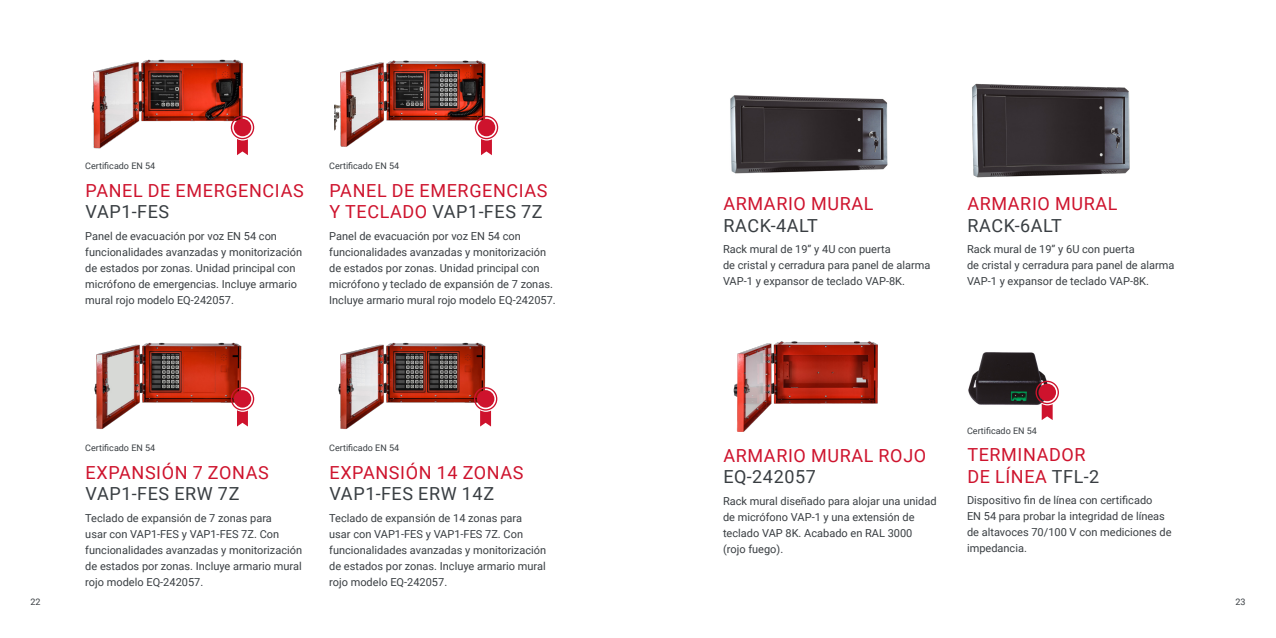
<style>
.page{position:relative;width:1276px;height:638px;background:#fff}
.page>*{position:absolute;margin:0;border:0;box-sizing:border-box;transform-origin:0 0}
.t1{font:18px/21.6px "Roboto";letter-spacing:.035em;color:#ce132d}
.t2{font:18px "Roboto";letter-spacing:.035em;color:#393e42}
.t3{font:11px/16px "Roboto";color:#393e42}
.t4{font:9px "Roboto";color:#393e42}
.s1{color:#393e42}
</style>
<div class="page">
<img style="left:730px;top:95px;width:158px;height:79px">
<img style="left:972px;top:83px;width:158px;height:95px">
<img style="left:733px;top:341px;width:144px;height:90px">
<img style="left:91px;top:59px;width:153px;height:89px">
<img style="left:94px;top:342px;width:148px;height:87px">
<img style="left:335px;top:60px;width:152px;height:87px">
<img style="left:338px;top:342px;width:148px;height:87px">
<img style="left:968px;top:352px;width:81px;height:53px">
<svg style="left:1035px;top:381px;width:24px;height:39px"></svg>
<div style="left:1038px;top:384px;width:18px;height:17px;background:#ce132d;border-radius:50%"></div>
<svg style="left:231px;top:116px;width:23px;height:39px"></svg>
<div style="left:234px;top:119px;width:17px;height:17px;background:#ce132d;border-radius:50%"></div>
<svg style="left:231px;top:387px;width:23px;height:39px"></svg>
<div style="left:234px;top:390px;width:17px;height:18px;background:#ce132d;border-radius:50%"></div>
<svg style="left:474px;top:387px;width:23px;height:39px"></svg>
<div style="left:477px;top:390px;width:17px;height:18px;background:#ce132d;border-radius:50%"></div>
<svg style="left:475px;top:116px;width:23px;height:39px"></svg>
<div style="left:478px;top:119px;width:17px;height:17px;background:#ce132d;border-radius:50%"></div>
<p class="t4" style="left:85px;top:160px;width:71px">Certificado EN 54</p>
<h1 class="t1" style="left:86px;top:179px;width:220px">PANEL DE EMERGENCIAS</h1>
<h1 class="t2" style="left:86px;top:199px;width:85px">VAP1-FES</h1>
<p class="t3" style="left:85px;top:228px;width:218px">Panel de evacuación por voz EN 54 con funcionalidades avanzadas y monitorización de estados por zonas. Unidad principal con micrófono de emergencias. Incluye armario mural rojo modelo EQ-242057.</p>
<p class="t4" style="left:329px;top:160px;width:71px">Certificado EN 54</p>
<h1 class="t1" style="left:329px;top:179px;width:220px">PANEL DE EMERGENCIAS<br>Y TECLADO <span class="s1">VAP1-FES 7Z</span></h1>
<p class="t3" style="left:329px;top:228px;width:228px">Panel de evacuación por voz EN 54 con funcionalidades avanzadas y monitorización de estados por zonas. Unidad principal con micrófono y teclado de expansión de 7 zonas.<br>Incluye armario mural rojo modelo EQ-242057.</p>
<p class="t4" style="left:85px;top:442px;width:71px">Certificado EN 54</p>
<h1 class="t1" style="left:86px;top:461px;width:185px">EXPANSIÓN 7 ZONAS</h1>
<h1 class="t2" style="left:86px;top:481px;width:155px">VAP1-FES ERW 7Z</h1>
<p class="t3" style="left:85px;top:509px;width:218px">Teclado de expansión de 7 zonas para<br>usar con VAP1-FES y VAP1-FES 7Z. Con funcionalidades avanzadas y monitorización de estados por zonas. Incluye armario mural rojo modelo EQ-242057.</p>
<p class="t4" style="left:329px;top:442px;width:71px">Certificado EN 54</p>
<h1 class="t1" style="left:329px;top:461px;width:195px">EXPANSIÓN 14 ZONAS</h1>
<h1 class="t2" style="left:329px;top:481px;width:166px">VAP1-FES ERW 14Z</h1>
<p class="t3" style="left:329px;top:509px;width:218px">Teclado de expansión de 14 zonas para usar con VAP1-FES y VAP1-FES 7Z. Con funcionalidades avanzadas y monitorización de estados por zonas. Incluye armario mural rojo modelo EQ-242057.</p>
<h1 class="t1" style="left:723px;top:192px;width:152px">ARMARIO MURAL</h1>
<h1 class="t2" style="left:723px;top:212px;width:96px">RACK-4ALT</h1>
<p class="t3" style="left:723px;top:241px;width:209px">Rack mural de 19” y 4U con puerta<br>de cristal y cerradura para panel de alarma<br>VAP-1 y expansor de teclado VAP-8K.</p>
<h1 class="t1" style="left:967px;top:192px;width:152px">ARMARIO MURAL</h1>
<h1 class="t2" style="left:967px;top:212px;width:96px">RACK-6ALT</h1>
<p class="t3" style="left:967px;top:241px;width:209px">Rack mural de 19” y 6U con puerta<br>de cristal y cerradura para panel de alarma<br>VAP-1 y expansor de teclado VAP-8K.</p>
<h1 class="t1" style="left:723px;top:444px;width:204px">ARMARIO MURAL ROJO</h1>
<h1 class="t2" style="left:723px;top:464px;width:94px">EQ-242057</h1>
<p class="t3" style="left:723px;top:492px;width:215px">Rack mural diseñado para alojar una unidad de micrófono VAP-1 y una extensión de teclado VAP 8K. Acabado en RAL 3000 (rojo fuego).</p>
<p class="t4" style="left:967px;top:424px;width:71px">Certificado EN 54</p>
<h1 class="t1" style="left:967px;top:443px;width:133px">TERMINADOR<br>DE LÍNEA <span class="s1">TFL‑2</span></h1>
<p class="t3" style="left:967px;top:492px;width:206px">Dispositivo fin de línea con certificado<br>EN 54 para probar la integridad de líneas de altavoces 70/100 V con mediciones de impedancia.</p>
<p class="t4" style="left:31px;top:595px;width:12px">22</p>
<p class="t4" style="left:1235px;top:595px;width:12px">23</p>
</div>
